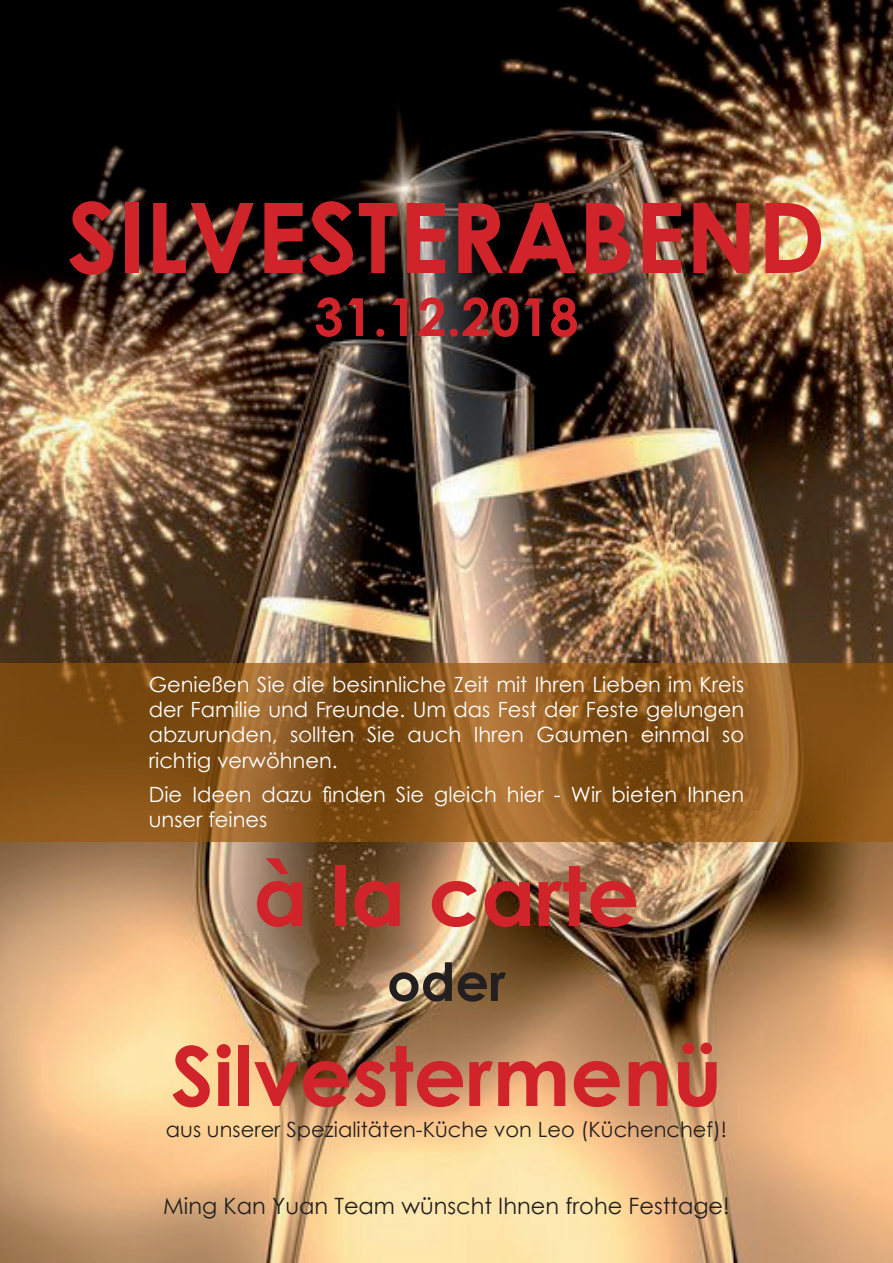
<style>
.page{position:relative;width:893px;height:1263px;background:#fff}
.page>*{position:absolute;margin:0;border:0;box-sizing:border-box;transform-origin:0 0}
.t1{font:700 97.5px "Century Gothic";color:#d1232a}
.t2{font:700 82.5px "Century Gothic";color:#d1232a}
.t3{font:700 52.5px "Century Gothic";color:#d1232a}
.t4{font:700 52.5px "Century Gothic";color:#231f20}
.t5{font:22.5px "Century Gothic";color:#231f20}
.t6{font:21px/25.2px "Century Gothic";color:#fff;text-align:justify}
.t7{font:21px "Century Gothic";color:#231f20}
</style>
<div class="page">
<img style="left:0;top:0;width:893px;height:1263px">
<img style="left:0;top:663px;width:893px;height:179px">
<h1 class="t1" style="left:67px;top:164px;width:760px">SILVESTERABEND</h1>
<h3 class="t3" style="left:314px;top:277px;width:266px">31.12.2018</h3>
<p class="t6" style="left:149px;top:671px;width:597px">Genießen Sie die besinnliche Zeit mit Ihren Lieben im Kreis der Familie und Freunde. Um das Fest der Feste gelungen abzurunden, sollten Sie auch Ihren Gaumen einmal so richtig verwöhnen.</p>
<p class="t6" style="left:149px;top:781px;width:597px">Die Ideen dazu finden Sie gleich hier - Wir bieten Ihnen unser feines</p>
<h2 class="t2" style="left:253px;top:833px;width:388px">à la carte</h2>
<h3 class="t4" style="left:387px;top:942px;width:120px">oder</h3>
<h2 class="t2" style="left:171px;top:1013px;width:553px">Silvestermenü</h2>
<p class="t7" style="left:166px;top:1115px;width:563px">aus unserer Spezialitäten-Küche von Leo (Küchenchef)!</p>
<p class="t5" style="left:163px;top:1190px;width:568px">Ming Kan Yuan Team wünscht Ihnen frohe Festtage!</p>
</div>
